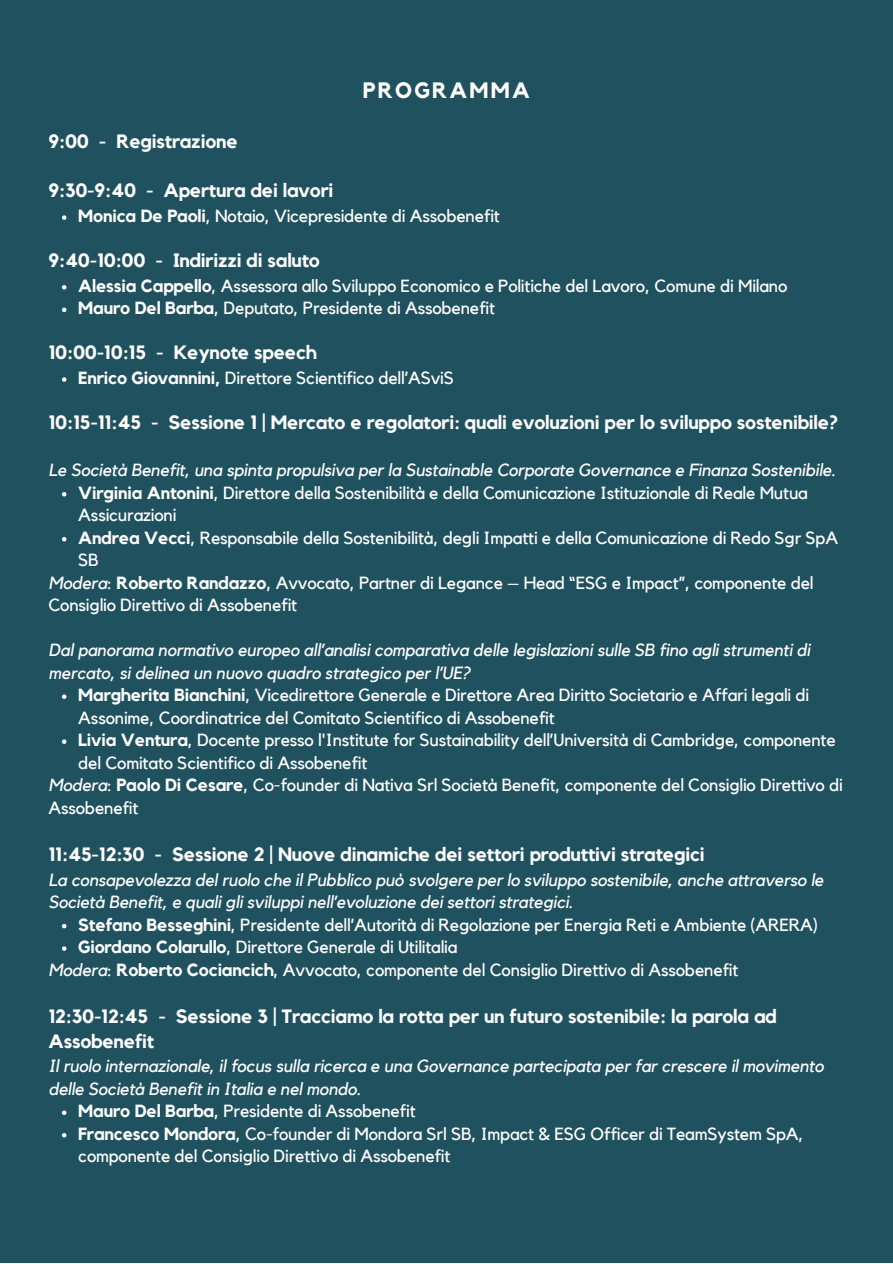
<style>
.page{position:relative;width:893px;height:1264px;background:#fff}
.page>*{position:absolute;margin:0;border:0;box-sizing:border-box;transform-origin:0 0}
.t1{font:700 22.2px "Kollektif";letter-spacing:.1em;color:#fff}
.t2{font:700 19.2px/24.8px "Kollektif";letter-spacing:-.01em;color:#fff}
.t3{font:17.55px/22.5px "Kollektif";letter-spacing:-.01em;color:#fff}
.t4{font:italic 17.55px/22.5px "Kollektif";letter-spacing:-.01em;color:#fff}
.s1{font-weight:700}
.s2{font-style:italic}
</style>
<div class="page">
<div style="left:0;top:0;width:892px;height:1262px;background:#20515f"></div>
<svg style="left:62px;top:215px;width:4px;height:5px"></svg>
<svg style="left:62px;top:285px;width:4px;height:4px"></svg>
<svg style="left:62px;top:307px;width:4px;height:5px"></svg>
<svg style="left:62px;top:377px;width:4px;height:5px"></svg>
<svg style="left:62px;top:492px;width:4px;height:4px"></svg>
<svg style="left:62px;top:537px;width:4px;height:4px"></svg>
<svg style="left:62px;top:694px;width:4px;height:5px"></svg>
<svg style="left:62px;top:739px;width:4px;height:5px"></svg>
<svg style="left:62px;top:923px;width:4px;height:5px"></svg>
<svg style="left:62px;top:946px;width:4px;height:4px"></svg>
<svg style="left:62px;top:1110px;width:4px;height:5px"></svg>
<svg style="left:62px;top:1133px;width:4px;height:4px"></svg>
<p class="t2" style="left:48px;top:130px;width:191px">9:00 - Registrazione</p>
<p class="t2" style="left:48px;top:179px;width:286px">9:30-9:40 - Apertura dei lavori</p>
<p class="t1" style="left:363px;top:80px;width:168px">PROGRAMMA</p>
<p class="t3" style="left:78px;top:205px;width:423px"><span class="s1">Monica De Paoli</span>, Notaio, Vicepresidente di Assobenefit</p>
<p class="t2" style="left:48px;top:249px;width:273px">9:40-10:00 - Indirizzi di saluto</p>
<p class="t3" style="left:78px;top:275px;width:710px"><span class="s1">Alessia Cappello</span>, Assessora allo Sviluppo Economico e Politiche del Lavoro, Comune di Milano<br><span class="s1">Mauro Del Barba</span>, Deputato, Presidente di Assobenefit</p>
<p class="t2" style="left:48px;top:341px;width:270px">10:00-10:15 - Keynote speech</p>
<p class="t3" style="left:78px;top:367px;width:377px"><span class="s1">Enrico Giovannini,</span> Direttore Scientifico dell’ASviS</p>
<p class="t2" style="left:48px;top:411px;width:791px">10:15-11:45 - Sessione 1 | Mercato e regolatori: quali evoluzioni per lo sviluppo sostenibile?</p>
<p class="t4" style="left:48px;top:459px;width:788px">Le Società Benefit, una spinta propulsiva per la Sustainable Corporate Governance e Finanza Sostenibile.</p>
<p class="t3" style="left:78px;top:482px;width:761px"><span class="s1">Virginia Antonini</span>, Direttore della Sostenibilità e della Comunicazione Istituzionale di Reale Mutua Assicurazioni<br><span class="s1">Andrea Vecci</span>, Responsabile della Sostenibilità, degli Impatti e della Comunicazione di Redo Sgr SpA SB</p>
<p class="t3" style="left:48px;top:572px;width:766px"><span class="s2">Modera</span>: <span class="s1">Roberto Randazzo</span>, Avvocato, Partner di Legance – Head “ESG e Impact”, componente del<br>Consiglio Direttivo di Assobenefit</p>
<p class="t4" style="left:48px;top:639px;width:763px">Dal panorama normativo europeo all’analisi comparativa delle legislazioni sulle SB fino agli strumenti di mercato, si delinea un nuovo quadro strategico per l’UE?</p>
<p class="t3" style="left:78px;top:684px;width:758px"><span class="s1">Margherita Bianchini</span>, Vicedirettore Generale e Direttore Area Diritto Societario e Affari legali di Assonime, Coordinatrice del Comitato Scientifico di Assobenefit<br><span class="s1">Livia Ventura</span>, Docente presso l'Institute for Sustainability dell’Università di Cambridge, componente del Comitato Scientifico di Assobenefit</p>
<p class="t3" style="left:48px;top:774px;width:795px"><span class="s2">Modera</span>: <span class="s1">Paolo Di Cesare</span>, Co-founder di Nativa Srl Società Benefit, componente del Consiglio Direttivo di<br>Assobenefit</p>
<p class="t2" style="left:48px;top:842px;width:657px">11:45-12:30 - Sessione 2 | Nuove dinamiche dei settori produttivi strategici</p>
<p class="t4" style="left:48px;top:869px;width:776px">La consapevolezza del ruolo che il Pubblico può svolgere per lo sviluppo sostenibile, anche attraverso le<br>Società Benefit, e quali gli sviluppi nell’evoluzione dei settori strategici.</p>
<p class="t3" style="left:78px;top:913px;width:741px"><span class="s1">Stefano Besseghini</span>, Presidente dell’Autorità di Regolazione per Energia Reti e Ambiente (ARERA)<br><span class="s1">Giordano Colarullo</span>, Direttore Generale di Utilitalia</p>
<p class="t3" style="left:48px;top:958px;width:691px"><span class="s2">Modera</span>: <span class="s1">Roberto Cociancich</span>, Avvocato, componente del Consiglio Direttivo di Assobenefit</p>
<p class="t2" style="left:48px;top:1004px;width:730px">12:30-12:45 - Sessione 3 | Tracciamo la rotta per un futuro sostenibile: la parola ad<br>Assobenefit</p>
<p class="t4" style="left:48px;top:1055px;width:776px">Il ruolo internazionale, il focus sulla ricerca e una Governance partecipata per far crescere il movimento delle Società Benefit in Italia e nel mondo.</p>
<p class="t3" style="left:78px;top:1100px;width:727px"><span class="s1">Mauro Del Barba</span>, Presidente di Assobenefit<br><span class="s1">Francesco Mondora</span>, Co-founder di Mondora Srl SB, Impact &amp; ESG Officer di TeamSystem SpA, componente del Consiglio Direttivo di Assobenefit</p>
</div>
